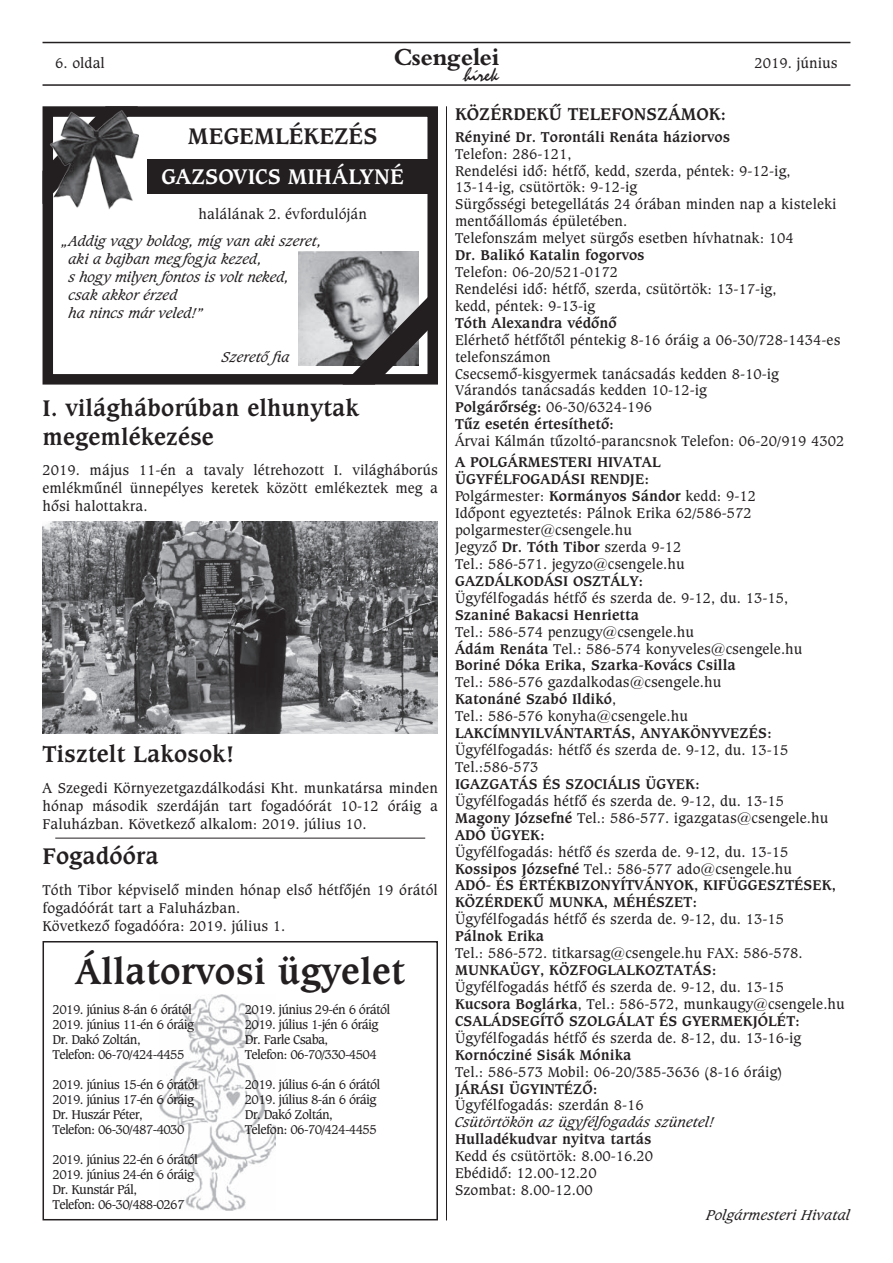
<style>
.page{position:relative;width:893px;height:1263px;background:#fff}
.page>*{position:absolute;margin:0;border:0;box-sizing:border-box;transform-origin:0 0}
.Cím{font:700 37.5px "Caxton PFL";color:#231f20}
.Cím_vonal_nélkül{font:700 24px/28.8px "Caxton PFL";color:#231f20}
.t1{font:700 24px "Aldine 401 PFL";color:#231f20}
.Cím-2{font:700 24px "Caxton PFL";color:#231f20}
.t2{font:700 22.5px "Caxton PFL";color:#fff}
.t3{font:19.5px "H Staccato 222 BT";color:#231f20}
.t4{font:700 18px "Caxton PFL";color:#231f20}
.t5{font:15px/17px "Caxton PFL";color:#231f20}
.t6{font:700 15px/17px "Caxton PFL";color:#231f20}
.Aláírás{font:italic 15px/18px "Caxton PFL";color:#231f20}
.t7{font:13.5px "Caxton PFL";letter-spacing:-.05em;color:#231f20}
.s1{font-weight:700}
.s2{font-weight:400}
</style>
<div class="page">
<hr style="left:43px;top:42px;width:807px;height:1px;background:#231f20">
<hr style="left:43px;top:84px;width:807px;height:2px;background:#231f20">
<hr style="left:446px;top:106px;width:1px;height:1114px;background:#231f20">
<div style="left:43px;top:941px;width:395px;height:279px;border:2px solid #231f20"></div>
<img style="left:160px;top:994px;width:116px;height:216px">
<hr style="left:55px;top:838px;width:370px;height:1px;background:#231f20">
<div style="left:147px;top:160px;width:291px;height:34px;background:#231f20"></div>
<div style="left:43px;top:106px;width:395px;height:279px;border:10px solid #231f20"></div>
<svg style="left:43px;top:106px;width:95px;height:98px"></svg>
<img style="left:47px;top:110px;width:91px;height:100px">
<img style="left:298px;top:252px;width:121px;height:114px">
<svg style="left:342px;top:287px;width:96px;height:98px;background:#717072"></svg>
<img style="left:43px;top:521px;width:395px;height:213px">
<h2 class="t1" style="left:394px;top:42px;width:106px">Csengelei</h2>
<p class="t5" style="left:754px;top:54px;width:85px">2019. június</p>
<p class="t4" style="left:455px;top:103px;width:273px">KÖZÉRDEKÛ TELEFONSZÁMOK:</p>
<p class="t6" style="left:455px;top:128px;width:277px">Rényiné Dr. Torontáli Renáta háziorvos</p>
<p class="t5" style="left:455px;top:145px;width:118px">Telefon: 286-121,</p>
<p class="t5" style="left:455px;top:162px;width:337px">Rendelési idő: hétfő, kedd, szerda, péntek: 9-12-ig,<br>13-14-ig, csütörtök: 9-12-ig</p>
<p class="t5" style="left:455px;top:196px;width:383px">Sürgősségi betegellátás 24 órában minden nap a kisteleki mentőállomás épületében.</p>
<p class="t5" style="left:455px;top:229px;width:340px">Telefonszám melyet sürgős esetben hívhatnak: 104</p>
<p class="t6" style="left:455px;top:246px;width:191px">Dr. Balikó Katalin fogorvos</p>
<p class="t5" style="left:455px;top:263px;width:165px">Telefon: 06-20/521-0172</p>
<p class="t5" style="left:455px;top:280px;width:323px">Rendelési idő: hétfő, szerda, csütörtök: 13-17-ig, kedd, péntek: 9-13-ig</p>
<p class="t6" style="left:455px;top:314px;width:163px">Tóth Alexandra védőnő</p>
<p class="t5" style="left:455px;top:331px;width:387px">Elérhető hétfőtől péntekig 8-16 óráig a 06-30/728-1434-es telefonszámon</p>
<p class="t5" style="left:455px;top:365px;width:326px">Csecsemő-kisgyermek tanácsadás kedden 8-10-ig</p>
<p class="t5" style="left:455px;top:382px;width:254px">Várandós tanácsadás kedden 10-12-ig</p>
<p class="t5" style="left:455px;top:399px;width:199px"><span class="s1">Polgárőrség:</span> 06-30/6324-196</p>
<p class="t6" style="left:455px;top:416px;width:161px">Tűz esetén értesíthető:</p>
<p class="t5" style="left:455px;top:432px;width:391px">Árvai Kálmán tűzoltó-parancsnok Telefon: 06-20/919 4302</p>
<p class="t6" style="left:455px;top:454px;width:207px">A POLGÁRMESTERI HIVATAL<br>ÜGYFÉLFOGADÁSI RENDJE:</p>
<p class="t5" style="left:455px;top:487px;width:303px">Polgármester: <span class="s1">Kormányos Sándor</span> kedd: 9-12</p>
<p class="t5" style="left:455px;top:504px;width:298px">Időpont egyeztetés: Pálnok Erika 62/586-572</p>
<p class="t5" style="left:455px;top:521px;width:179px">polgarmester@csengele.hu</p>
<p class="t5" style="left:455px;top:538px;width:228px">Jegyző <span class="s1">Dr. Tóth Tibor</span> szerda 9-12</p>
<p class="t5" style="left:455px;top:555px;width:231px">Tel.: 586-571. jegyzo@csengele.hu</p>
<p class="t6" style="left:455px;top:572px;width:190px">GAZDÁLKODÁSI OSZTÁLY:</p>
<p class="t5" style="left:455px;top:589px;width:335px">Ügyfélfogadás hétfő és szerda de. 9-12, du. 13-15,</p>
<p class="t5" style="left:455px;top:606px;width:241px"><span class="s1">Szaniné Bakacsi Henrietta<br></span>Tel.: 586-574 penzugy@csengele.hu</p>
<p class="t5" style="left:455px;top:640px;width:349px"><span class="s1">Ádám Renáta</span> Tel.: 586-574 konyveles@csengele.hu</p>
<p class="t6" style="left:455px;top:657px;width:282px">Boriné Dóka Erika, Szarka-Kovács Csilla<br><span class="s2">Tel.: 586-576 gazdalkodas@csengele.hu</span></p>
<p class="t5" style="left:455px;top:690px;width:235px"><span class="s1">Katonáné Szabó Ildikó</span>,<br>Tel.: 586-576 konyha@csengele.hu</p>
<p class="t6" style="left:455px;top:724px;width:318px">LAKCÍMNYILVÁNTARTÁS, ANYAKÖNYVEZÉS:</p>
<p class="t5" style="left:455px;top:741px;width:335px">Ügyfélfogadás: hétfő és szerda de. 9-12, du. 13-15</p>
<p class="t5" style="left:455px;top:758px;width:85px">Tel.:586-573</p>
<p class="t6" style="left:455px;top:775px;width:246px">IGAZGATÁS ÉS SZOCIÁLIS ÜGYEK:</p>
<p class="t5" style="left:455px;top:792px;width:331px">Ügyfélfogadás hétfő és szerda de. 9-12, du. 13-15</p>
<p class="t5" style="left:455px;top:809px;width:375px"><span class="s1">Magony Józsefné</span> Tel.: 586-577. igazgatas@csengele.hu</p>
<p class="t6" style="left:455px;top:826px;width:91px">ADÓ ÜGYEK:</p>
<p class="t5" style="left:455px;top:843px;width:335px">Ügyfélfogadás: hétfő és szerda de. 9-12, du. 13-15</p>
<p class="t5" style="left:455px;top:860px;width:339px"><span class="s1">Kossipos Józsefné</span> Tel.: 586-577 ado@csengele.hu</p>
<p class="t6" style="left:455px;top:877px;width:383px">ADÓ- ÉS ÉRTÉKBIZONYÍTVÁNYOK, KIFÜGGESZTÉSEK,<br>KÖZÉRDEKŰ MUNKA, MÉHÉSZET:</p>
<p class="t5" style="left:455px;top:910px;width:331px">Ügyfélfogadás hétfő és szerda de. 9-12, du. 13-15</p>
<p class="t5" style="left:455px;top:927px;width:349px"><span class="s1">Pálnok Erika<br></span>Tel.: 586-572. titkarsag@csengele.hu FAX: 586-578.</p>
<p class="t6" style="left:455px;top:961px;width:263px">MUNKAÜGY, KÖZFOGLALKOZTATÁS:</p>
<p class="t5" style="left:455px;top:978px;width:331px">Ügyfélfogadás hétfő és szerda de. 9-12, du. 13-15</p>
<p class="t5" style="left:455px;top:995px;width:391px"><span class="s1">Kucsora Boglárka</span>, Tel.: 586-572, munkaugy@csengele.hu</p>
<p class="t6" style="left:455px;top:1012px;width:347px">CSALÁDSEGÍTŐ SZOLGÁLAT ÉS GYERMEKJÓLÉT:</p>
<p class="t5" style="left:455px;top:1029px;width:348px">Ügyfélfogadás hétfő és szerda de. 8-12, du. 13-16-ig</p>
<p class="t5" style="left:455px;top:1046px;width:329px"><span class="s1">Kornócziné Sisák Mónika<br></span>Tel.: 586-573 Mobil: 06-20/385-3636 (8-16 óráig)</p>
<p class="t6" style="left:455px;top:1080px;width:144px">JÁRÁSI ÜGYINTÉZŐ:</p>
<p class="t5" style="left:455px;top:1097px;width:190px">Ügyfélfogadás: szerdán 8-16</p>
<p class="Aláírás" style="left:455px;top:1113px;width:261px">Csütörtökön az ügyfélfogadás szünetel!</p>
<p class="t6" style="left:455px;top:1130px;width:198px">Hulladékudvar nyitva tartás</p>
<p class="t5" style="left:455px;top:1147px;width:200px">Kedd és csütörtök: 8.00-16.20</p>
<p class="t5" style="left:455px;top:1164px;width:143px">Ebédidő: 12.00-12.20</p>
<p class="t5" style="left:455px;top:1181px;width:139px">Szombat: 8.00-12.00</p>
<p class="Aláírás" style="left:706px;top:1206px;width:145px">Polgármesteri Hivatal</p>
<p class="t5" style="left:55px;top:54px;width:51px">6. oldal</p>
<h3 class="t3" style="left:465px;top:64px;width:35px">hírek</h3>
<p class="Cím_vonal_nélkül" style="left:188px;top:121px;width:191px">MEGEMLÉKEZÉS</p>
<p class="t2" style="left:161px;top:162px;width:244px">GAZSOVICS MIHÁLYNÉ</p>
<p class="t5" style="left:199px;top:205px;width:170px">halálának 2. évfordulóján</p>
<p class="Aláírás" style="left:69px;top:231px;width:254px;text-indent:-7px">„Addig vagy boldog, míg van aki szeret, aki a bajban megfogja kezed,<br>s hogy milyen fontos is volt neked, csak akkor érzed<br>ha nincs már veled!”</p>
<p class="Aláírás" style="left:222px;top:348px;width:69px">Szerető fia</p>
<p class="Cím_vonal_nélkül" style="left:43px;top:393px;width:318px">I. világháborúban elhunytak megemlékezése</p>
<p class="t5" style="left:43px;top:461px;width:397px;line-height:18px;text-align:justify">2019. május 11-én a tavaly létrehozott I. világháborús emlékműnél ünnepélyes keretek között emlékeztek meg a hősi halottakra.</p>
<p class="Cím_vonal_nélkül" style="left:43px;top:739px;width:193px">Tisztelt Lakosok!</p>
<p class="t5" style="left:43px;top:779px;width:397px;line-height:18px;text-align:justify">A Szegedi Környezetgazdálkodási Kht. munkatársa minden hónap második szerdáján tart fogadóórát 10-12 óráig a Faluházban. Következő alkalom: 2019. július 10.</p>
<p class="Cím-2" style="left:43px;top:841px;width:118px">Fogadóóra</p>
<p class="t5" style="left:43px;top:880px;width:397px;line-height:18px">Tóth Tibor képviselő minden hónap első hétfőjén 19 órától fogadóórát tart a Faluházban.</p>
<p class="t5" style="left:43px;top:917px;width:244px">Következő fogadóóra: 2019. július 1.</p>
<p class="Cím" style="left:76px;top:948px;width:331px">Állatorvosi ügyelet</p>
<p class="t7" style="left:53px;top:1001px;width:141px">2019. június 8-án 6 órától</p>
<p class="t7" style="left:53px;top:1016px;width:143px">2019. június 11-én 6 óráig</p>
<p class="t7" style="left:53px;top:1031px;width:90px">Dr. Dakó Zoltán,</p>
<p class="t7" style="left:53px;top:1046px;width:134px">Telefon: 06-70/424-4455</p>
<p class="t7" style="left:53px;top:1076px;width:147px">2019. június 15-én 6 órától</p>
<p class="t7" style="left:53px;top:1091px;width:143px">2019. június 17-én 6 óráig</p>
<p class="t7" style="left:53px;top:1106px;width:92px">Dr. Huszár Péter,</p>
<p class="t7" style="left:53px;top:1121px;width:134px">Telefon: 06-30/487-4030</p>
<p class="t7" style="left:53px;top:1151px;width:147px">2019. június 22-én 6 órától</p>
<p class="t7" style="left:53px;top:1166px;width:143px">2019. június 24-én 6 óráig</p>
<p class="t7" style="left:53px;top:1181px;width:86px">Dr. Kunstár Pál,</p>
<p class="t7" style="left:53px;top:1196px;width:134px">Telefon: 06-30/488-0267</p>
<p class="t7" style="left:245px;top:1001px;width:147px">2019. június 29-én 6 órától</p>
<p class="t7" style="left:245px;top:1016px;width:135px">2019. július 1-jén 6 óráig</p>
<p class="t7" style="left:245px;top:1031px;width:85px">Dr. Farle Csaba,</p>
<p class="t7" style="left:245px;top:1046px;width:134px">Telefon: 06-70/330-4504</p>
<p class="t7" style="left:245px;top:1076px;width:137px">2019. július 6-án 6 órától</p>
<p class="t7" style="left:245px;top:1091px;width:133px">2019. július 8-án 6 óráig</p>
<p class="t7" style="left:245px;top:1106px;width:90px">Dr. Dakó Zoltán,</p>
<p class="t7" style="left:245px;top:1121px;width:134px">Telefon: 06-70/424-4455</p>
</div>
